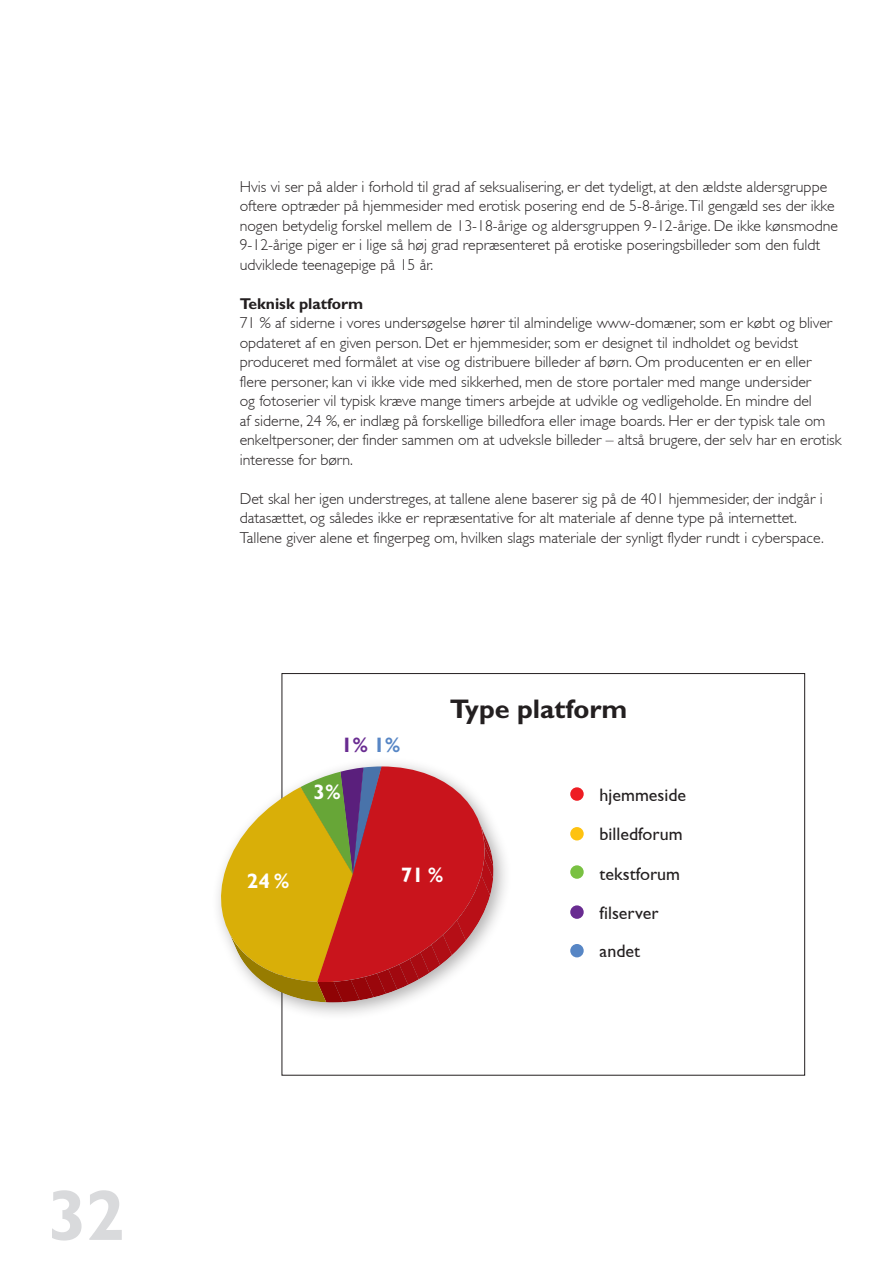
<style>
.page{position:relative;width:893px;height:1263px;background:#fff}
.page>*{position:absolute;margin:0;border:0;box-sizing:border-box;transform-origin:0 0}
.t1{font:700 72px "Gill Sans";color:#d9dadc}
.t2{font:700 27px "Gill Sans";color:#231f20}
.t3{font:700 21px "Gill Sans";color:#fff}
.t4{font:700 21px "Gill Sans";color:#692c91}
.t5{font:18px/39.2px "Gill Sans";color:#231f20}
.t6{font:300 15.75px/19.5px "Gill Sans";color:#231f20}
.t7{font:700 15.75px "Gill Sans";color:#231f20}
.s1{color:#5786c5}
</style>
<div class="page">
<div style="left:570px;top:827px;width:14px;height:13px;background:#fec210;border-radius:50%"></div>
<div style="left:570px;top:865px;width:14px;height:14px;background:#79c142;border-radius:50%"></div>
<div style="left:570px;top:905px;width:14px;height:14px;background:#692c91;border-radius:50%"></div>
<div style="left:570px;top:944px;width:14px;height:13px;background:#5786c5;border-radius:50%"></div>
<div style="left:211px;top:757px;width:301px;height:263px;background:#231f20;opacity:.35"></div>
<svg style="left:221px;top:766px;width:272px;height:236px"></svg>
<div style="left:570px;top:787px;width:14px;height:14px;background:#ee1d23;border-radius:50%"></div>
<h1 class="t1" style="left:48px;top:1173px;width:79px">32</h1>
<p class="t6" style="left:240px;top:177px;width:600px">Hvis vi ser på alder i forhold til grad af seksualisering, er det tydeligt, at den ældste aldersgruppe oftere optræder på hjemmesider med erotisk posering end de 5-8-årige.Til gengæld ses der ikke nogen betydelig forskel mellem de 13-18-årige og aldersgruppen 9-12-årige. De ikke kønsmodne 9-12-årige piger er i lige så høj grad repræsenteret på erotiske poseringsbilleder som den fuldt udviklede teenagepige på 15 år.</p>
<p class="t7" style="left:240px;top:294px;width:125px">Teknisk platform</p>
<p class="t6" style="left:240px;top:313px;width:603px">71 % af siderne i vores undersøgelse hører til almindelige www-domæner, som er købt og bliver opdateret af en given person. Det er hjemmesider, som er designet til indholdet og bevidst produceret med formålet at vise og distribuere billeder af børn. Om producenten er en eller flere personer, kan vi ikke vide med sikkerhed, men de store portaler med mange undersider<br>og fotoserier vil typisk kræve mange timers arbejde at udvikle og vedligeholde. En mindre del<br>af siderne, 24 %, er indlæg på forskellige billedfora eller image boards. Her er der typisk tale om enkeltpersoner, der finder sammen om at udveksle billeder – altså brugere, der selv har en erotisk interesse for børn.</p>
<p class="t6" style="left:240px;top:489px;width:586px">Det skal her igen understreges, at tallene alene baserer sig på de 401 hjemmesider, der indgår i datasættet, og således ikke er repræsentative for alt materiale af denne type på internettet.<br>Tallene giver alene et fingerpeg om, hvilken slags materiale der synligt flyder rundt i cyberspace.</p>
<h3 class="t4" style="left:341px;top:732px;width:61px">1% <span class="s1">1%</span></h3>
<h2 class="t2" style="left:450px;top:693px;width:179px">Type platform</h2>
<h3 class="t3" style="left:314px;top:779px;width:29px">3 %</h3>
<h3 class="t3" style="left:247px;top:869px;width:44px">24 %</h3>
<h3 class="t3" style="left:401px;top:862px;width:44px">71 %</h3>
<p class="t5" style="left:600px;top:775px;width:88px">hjemmeside billedforum tekstforum filserver andet</p>
</div>
